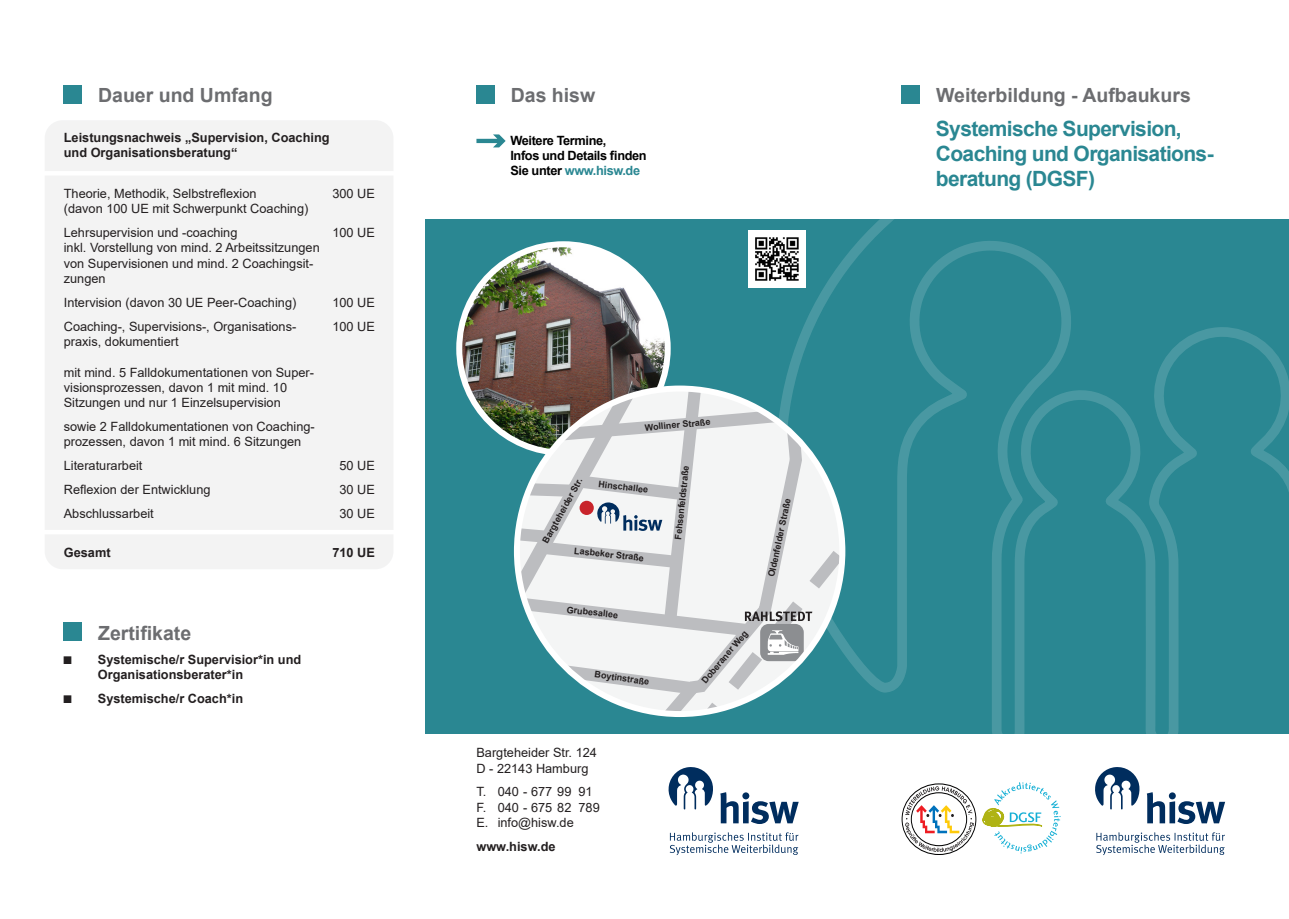
<style>
.page{position:relative;width:1289px;height:919px;background:#fff}
.page>*{position:absolute;margin:0;border:0;box-sizing:border-box;transform-origin:0 0}
.Kurstitel{font:700 21px/25.2px "Arial";letter-spacing:-.03em;color:#2a8792}
.Titel{font:700 19.5px "Arial";color:#6c6d70}
.Kontaktdaten{font:12.75px/15.3px "Arial";color:#231f20}
.Kontaktdaten-2{font:700 12.75px/15.3px "Arial";color:#231f20}
.Infotext{font:700 12.75px/15.3px "Arial";letter-spacing:-.03em;color:#000}
.Box-UE{font:12.75px "Arial";color:#231f20}
.Box-UE-2{font:700 12.75px "Arial";color:#231f20}
.t1{font:700 9px "Arial";color:#231f20}
.s1{font-family:"Courier New"}
.s2{color:#2a8792}
</style>
<div class="page">
<div style="left:901px;top:85px;width:18px;height:18px;background:#2a8792"></div>
<div style="left:476px;top:85px;width:18px;height:18px;background:#2a8792"></div>
<svg style="left:476px;top:134px;width:29px;height:13px"></svg>
<div style="left:64px;top:622px;width:18px;height:18px;background:#2a8792"></div>
<div style="left:45px;top:120px;width:348px;height:449px;background:#f3f3f3;border-radius:18px"></div>
<hr style="left:33px;top:171px;width:368px;height:4px;background:#fff">
<div style="left:64px;top:85px;width:18px;height:18px;background:#2a8792"></div>
<hr style="left:32px;top:530px;width:377px;height:4px;background:#fff">
<div style="left:425px;top:219px;width:863px;height:514px;background:#2a8792"></div>
<svg style="left:774px;top:219px;width:514px;height:514px"></svg>
<img style="left:461px;top:244px;width:205px;height:201px">
<div style="left:456px;top:241px;width:214px;height:214px;border:6px solid #fff;border-radius:50%"></div>
<img style="left:748px;top:231px;width:57px;height:56px">
<svg style="left:517px;top:388px;width:325px;height:326px;background:#c3d1d3"></svg>
<svg style="left:1095px;top:767px;width:130px;height:57px"></svg>
<svg style="left:1096px;top:832px;width:128px;height:23px"></svg>
<svg style="left:982px;top:782px;width:78px;height:71px"></svg>
<svg style="left:668px;top:767px;width:130px;height:57px"></svg>
<svg style="left:669px;top:832px;width:129px;height:23px"></svg>
<div style="left:901px;top:783px;width:75px;height:71px;border:1px solid #000;border-radius:50%"></div>
<svg style="left:905px;top:786px;width:69px;height:66px"></svg>
<p class="Titel" style="left:98px;top:82px;width:176px">Dauer und Umfang</p>
<p class="Kontaktdaten-2" style="left:64px;top:130px;width:267px">Leistungsnachweis „Supervision, Coaching und Organisationsberatung“</p>
<p class="Kontaktdaten" style="left:64px;top:186px;width:246px">Theorie, Methodik, Selbstreflexion<br>(davon 100 UE mit Schwerpunkt Coaching)</p>
<p class="Kontaktdaten" style="left:64px;top:225px;width:257px">Lehrsupervision und -coaching<br>inkl. Vorstellung von mind. 2 Arbeitssitzungen von Supervisionen und mind. 2 Coachingsit&shy;zungen</p>
<p class="Kontaktdaten" style="left:64px;top:294px;width:234px">Intervision (davon 30 UE Peer-Coaching)</p>
<p class="Kontaktdaten" style="left:64px;top:318px;width:234px">Coaching-, Supervisions-, Organisations&shy;praxis, dokumentiert</p>
<p class="Kontaktdaten" style="left:64px;top:364px;width:252px">mit mind. 5 Falldokumentationen von Super&shy;visionsprozessen, davon 1 mit mind. 10<br>Sitzungen und nur 1 Einzelsupervision</p>
<p class="Kontaktdaten" style="left:64px;top:419px;width:252px">sowie 2 Falldokumentationen von Coaching&shy;prozessen, davon 1 mit mind. 6 Sitzungen</p>
<p class="Kontaktdaten" style="left:64px;top:458px;width:80px">Literaturarbeit</p>
<p class="Kontaktdaten" style="left:64px;top:481px;width:148px">Reflexion der Entwicklung</p>
<p class="Kontaktdaten" style="left:64px;top:505px;width:91px">Abschlussarbeit</p>
<p class="Kontaktdaten-2" style="left:64px;top:545px;width:48px">Gesamt</p>
<p class="Box-UE" style="left:332px;top:185px;width:44px">300 UE</p>
<p class="Box-UE" style="left:332px;top:224px;width:44px">100 UE</p>
<p class="Box-UE" style="left:332px;top:293px;width:44px">100 UE</p>
<p class="Box-UE" style="left:332px;top:317px;width:44px">100 UE</p>
<p class="Box-UE" style="left:339px;top:457px;width:37px">50 UE</p>
<p class="Box-UE" style="left:339px;top:480px;width:37px">30 UE</p>
<p class="Box-UE" style="left:339px;top:504px;width:37px">30 UE</p>
<p class="Box-UE-2" style="left:332px;top:543px;width:44px">710 UE</p>
<p class="Titel" style="left:98px;top:619px;width:95px">Zertifikate</p>
<p class="Kontaktdaten-2" style="left:98px;top:651px;width:205px;text-indent:-34px"><span class="s1">■</span> Systemische/r Supervisior*in und<br>Organisationsberater*in</p>
<p class="Kontaktdaten-2" style="left:64px;top:691px;width:181px"><span class="s1">■</span> Systemische/r Coach*in</p>
<p class="Titel" style="left:510px;top:81px;width:86px">Das hisw</p>
<p class="Infotext" style="left:510px;top:133px;width:138px">Weitere Termine,<br>Infos und Details finden<br>Sie unter <span class="s2">www.hisw.de</span></p>
<p class="t1" style="left:644px;top:421px;width:67px;rotate:-5deg">Wolliner Straße</p>
<p class="t1" style="left:539px;top:539px;width:74px;rotate:-61deg">Bargteheider Str.</p>
<p class="t1" style="left:575px;top:544px;width:72px;rotate:6deg">Lasbeker Straße</p>
<p class="t1" style="left:599px;top:477px;width:52px;rotate:7deg">Hinschallee</p>
<p class="t1" style="left:567px;top:603px;width:53px;rotate:6deg">Grubesallee</p>
<p class="t1" style="left:595px;top:667px;width:57px;rotate:8deg">Boytinstraße</p>
<p class="t1" style="left:671px;top:539px;width:76px;rotate:-84deg">Fehsenfeldstraße</p>
<p class="t1" style="left:698px;top:678px;width:68px;rotate:-50deg">Doberaner Weg</p>
<p class="t1" style="left:765px;top:575px;width:82px;rotate:-78deg">Oldenfelder Straße</p>
<p class="Kontaktdaten" style="left:476px;top:745px;width:122px">Bargteheider Str. 124<br>D - 22143 Hamburg</p>
<p class="Kontaktdaten" style="left:476px;top:784px;width:125px">T. 040 - 677 99 91<br>F. 040 - 675 82 789<br>E. info@hisw.de</p>
<p class="Kontaktdaten-2" style="left:476px;top:838px;width:81px">www.hisw.de</p>
<p class="Titel" style="left:936px;top:82px;width:256px">Weiterbildung - Aufbaukurs</p>
<p class="Kurstitel" style="left:935px;top:116px;width:279px">Systemische Supervision,<br>Coaching und Organisations&shy;beratung (DGSF)</p>
</div>
